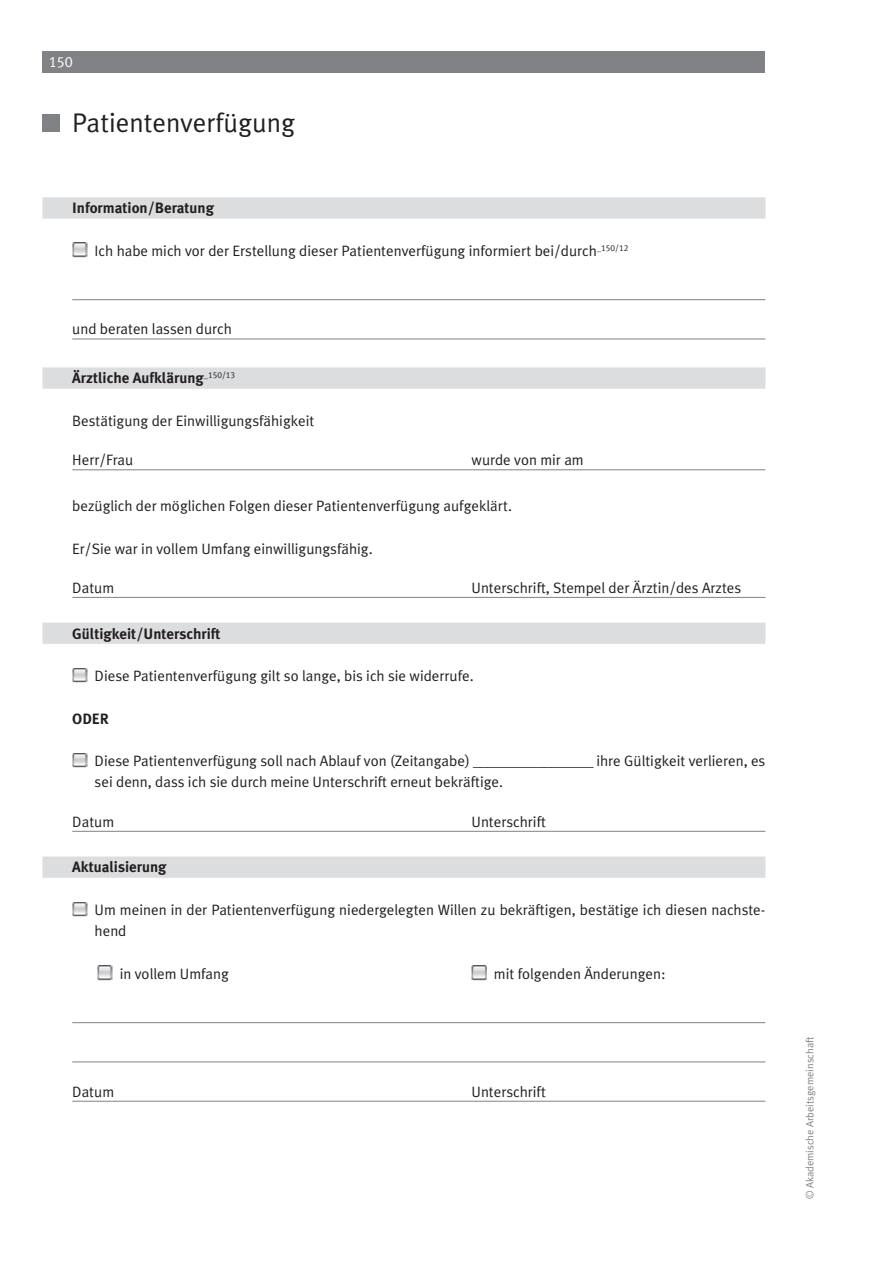
<style>
.page{position:relative;width:893px;height:1263px;background:#fff}
.page>*{position:absolute;margin:0;border:0;box-sizing:border-box;transform-origin:0 0}
.t1{font:27px "Meta Plus Normal";color:#231f20}
.t2{font:15px/21.3px "Meta Plus Normal";color:#231f20}
.t3{font:700 15px "Meta Plus";color:#231f20}
.t4{font:15px "Meta Plus Normal Caps";color:#fff}
.t5{font:10.5px "Meta Plus Normal";color:#808285}
</style>
<div class="page">
<div style="left:42px;top:51px;width:723px;height:21px;background:#808285"></div>
<div style="left:42px;top:197px;width:723px;height:22px;background:#dcdddf"></div>
<hr style="left:72px;top:299px;width:693px;height:1px;background:#808285">
<hr style="left:72px;top:339px;width:693px;height:1px;background:#808285">
<div style="left:42px;top:367px;width:723px;height:22px;background:#dcdddf"></div>
<hr style="left:72px;top:469px;width:693px;height:1px;background:#808285">
<hr style="left:72px;top:597px;width:693px;height:1px;background:#808285">
<div style="left:42px;top:622px;width:723px;height:22px;background:#dcdddf"></div>
<hr style="left:72px;top:831px;width:693px;height:1px;background:#808285">
<div style="left:42px;top:856px;width:723px;height:22px;background:#dcdddf"></div>
<hr style="left:72px;top:1022px;width:693px;height:1px;background:#808285">
<hr style="left:72px;top:1061px;width:693px;height:1px;background:#808285">
<hr style="left:72px;top:1101px;width:693px;height:1px;background:#808285">
<div style="left:42px;top:115px;width:17px;height:17px;background:#808285"></div>
<img style="left:72px;top:243px;width:15px;height:14px">
<img style="left:72px;top:668px;width:15px;height:14px">
<img style="left:72px;top:753px;width:15px;height:14px">
<img style="left:72px;top:902px;width:15px;height:14px">
<img style="left:97px;top:966px;width:15px;height:14px">
<img style="left:471px;top:966px;width:15px;height:14px">
<p class="t4" style="left:49px;top:53px;width:26px">150</p>
<h1 class="t1" style="left:72px;top:107px;width:224px">Patientenverfügung</h1>
<p class="t3" style="left:72px;top:199px;width:143px">Information/Beratung</p>
<p class="t2" style="left:95px;top:240px;width:535px">Ich habe mich vor der Erstellung dieser Patientenverfügung informiert bei/durch<sup>_150/12</sup></p>
<p class="t2" style="left:72px;top:318px;width:161px">und beraten lassen durch</p>
<p class="t3" style="left:72px;top:369px;width:165px">Ärztliche Aufklärung<sup>_150/13</sup></p>
<p class="t2" style="left:72px;top:410px;width:244px">Bestätigung der Einwilligungsfähigkeit</p>
<p class="t2" style="left:72px;top:449px;width:63px">Herr/Frau</p>
<p class="t2" style="left:471px;top:449px;width:114px">wurde von mir am</p>
<p class="t2" style="left:72px;top:495px;width:441px">bezüglich der möglichen Folgen dieser Patientenverfügung aufgeklärt.</p>
<p class="t2" style="left:72px;top:537px;width:302px">Er/Sie war in vollem Umfang einwilligungsfähig.</p>
<p class="t2" style="left:72px;top:577px;width:43px">Datum</p>
<p class="t2" style="left:471px;top:577px;width:271px">Unterschrift, Stempel der Ärztin/des Arztes</p>
<p class="t3" style="left:72px;top:625px;width:150px">Gültigkeit/Unterschrift</p>
<p class="t2" style="left:95px;top:665px;width:381px">Diese Patientenverfügung gilt so lange, bis ich sie widerrufe.</p>
<p class="t3" style="left:72px;top:710px;width:38px">ODER</p>
<p class="t2" style="left:95px;top:750px;width:672px">Diese Patientenverfügung soll nach Ablauf von (Zeitangabe) _________________ ihre Gültigkeit verlieren, es sei denn, dass ich sie durch meine Unterschrift erneut bekräftige.</p>
<p class="t2" style="left:72px;top:810px;width:43px">Datum</p>
<p class="t2" style="left:471px;top:810px;width:76px">Unterschrift</p>
<p class="t3" style="left:72px;top:858px;width:96px">Aktualisierung</p>
<p class="t2" style="left:95px;top:899px;width:672px">Um meinen in der Patientenverfügung niedergelegten Willen zu bekräftigen, bestätige ich diesen nachste&shy;hend</p>
<p class="t2" style="left:120px;top:963px;width:111px">in vollem Umfang</p>
<p class="t2" style="left:494px;top:963px;width:173px">mit folgenden Änderungen:</p>
<p class="t2" style="left:72px;top:1080px;width:43px">Datum</p>
<p class="t2" style="left:471px;top:1080px;width:76px">Unterschrift</p>
<p class="t5" style="left:804px;top:1199px;width:164px;rotate:-90deg">© Akademische Arbeitsgemeinschaft</p>
</div>
